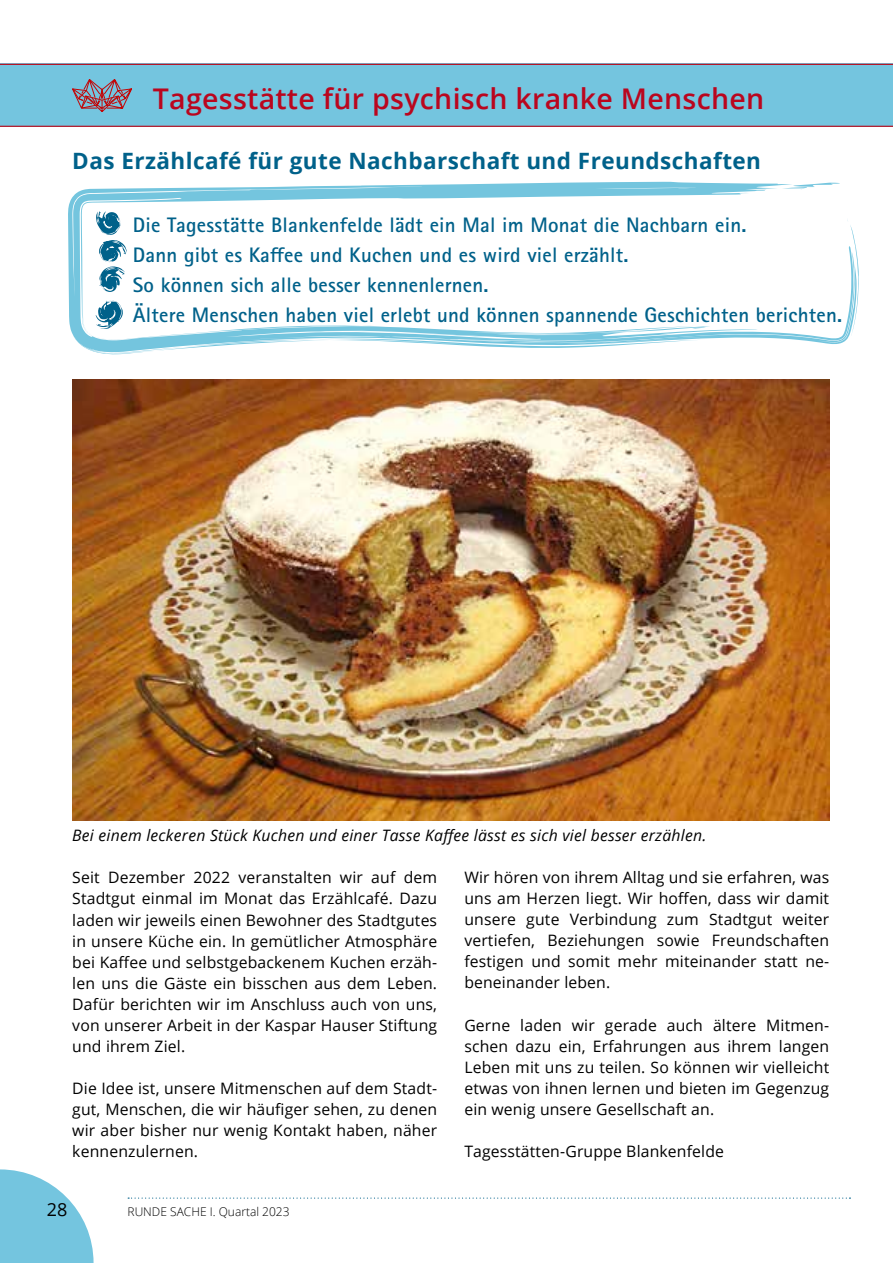
<style>
.page{position:relative;width:893px;height:1263px;background:#fff}
.page>*{position:absolute;margin:0;border:0;box-sizing:border-box;transform-origin:0 0}
.t1{font:600 28.5px "Open Sans";letter-spacing:.01em;color:#ba061e}
.t2{font:700 22.5px "Open Sans";letter-spacing:.02em;color:#00618a}
.t3{font:700 21px/30px "Rotis Sans Serif Pro";letter-spacing:.01em;color:#00618a}
.t4{font:18px "Open Sans";color:#000}
.t5{font:15.75px/21px "Open Sans";letter-spacing:.01em;color:#000;text-align:justify}
.t6{font:italic 15.75px "Open Sans";letter-spacing:.015em;color:#000}
.t7{font:300 12px "Open Sans";color:#000}
</style>
<div class="page">
<svg style="left:128px;top:1197px;width:722px;height:2px"></svg>
<svg style="left:0;top:1169px;width:94px;height:94px"></svg>
<img style="left:72px;top:379px;width:757px;height:441px">
<div style="left:0;top:64px;width:893px;height:63px;background:#74c5df"></div>
<hr style="left:0;top:64px;width:893px;height:1px;background:#bd0615">
<hr style="left:0;top:126px;width:893px;height:1px;background:#bd0615">
<svg style="left:72px;top:79px;width:60px;height:33px"></svg>
<svg style="left:68px;top:182px;width:772px;height:153px"></svg>
<svg style="left:73px;top:211px;width:786px;height:143px"></svg>
<h1 class="t1" style="left:153px;top:79px;width:613px">Tagesstätte für psychisch kranke Menschen</h1>
<h2 class="t2" style="left:72px;top:145px;width:690px">Das Erzählcafé für gute Nachbarschaft und Freundschaften</h2>
<p class="t3" style="left:133px;top:210px;width:711px">Die Tagesstätte Blankenfelde lädt ein Mal im Monat die Nachbarn ein.<br>Dann gibt es Kaffee und Kuchen und es wird viel erzählt.<br>So können sich alle besser kennenlernen.<br>Ältere Menschen haben viel erlebt und können spannende Geschichten berichten.</p>
<p class="t6" style="left:72px;top:825px;width:636px">Bei einem leckeren Stück Kuchen und einer Tasse Kaffee lässt es sich viel besser erzählen.</p>
<p class="t5" style="left:72px;top:867px;width:366px">Seit Dezember 2022 veranstalten wir auf dem Stadtgut einmal im Monat das Erzählcafé. Dazu laden wir jeweils einen Bewohner des Stadtgutes in unsere Küche ein. In gemütlicher Atmosphäre bei Kaffee und selbstgebackenem Kuchen erzäh&shy;len uns die Gäste ein bisschen aus dem Leben.<br>Dafür berichten wir im Anschluss auch von uns, von unserer Arbeit in der Kaspar Hauser Stiftung und ihrem Ziel.</p>
<p class="t5" style="left:72px;top:1077px;width:366px">Die Idee ist, unsere Mitmenschen auf dem Stadt&shy;gut, Menschen, die wir häufiger sehen, zu denen wir aber bisher nur wenig Kontakt haben, näher kennenzulernen.</p>
<p class="t4" style="left:47px;top:1197px;width:22px">28</p>
<p class="t7" style="left:128px;top:1203px;width:164px">RUNDE SACHE I. Quartal 2023</p>
<p class="t5" style="left:464px;top:867px;width:366px">Wir hören von ihrem Alltag und sie erfahren, was uns am Herzen liegt. Wir hoffen, dass wir damit unsere gute Verbindung zum Stadtgut weiter vertiefen, Beziehungen sowie Freundschaften festigen und somit mehr miteinander statt ne&shy;beneinander leben.</p>
<p class="t5" style="left:464px;top:1014px;width:366px">Gerne laden wir gerade auch ältere Mitmen&shy;schen dazu ein, Erfahrungen aus ihrem langen Leben mit uns zu teilen. So können wir vielleicht etwas von ihnen lernen und bieten im Gegenzug ein wenig unsere Gesellschaft an.</p>
<p class="t5" style="left:464px;top:1140px;width:261px">Tagesstätten-Gruppe Blankenfelde</p>
</div>
